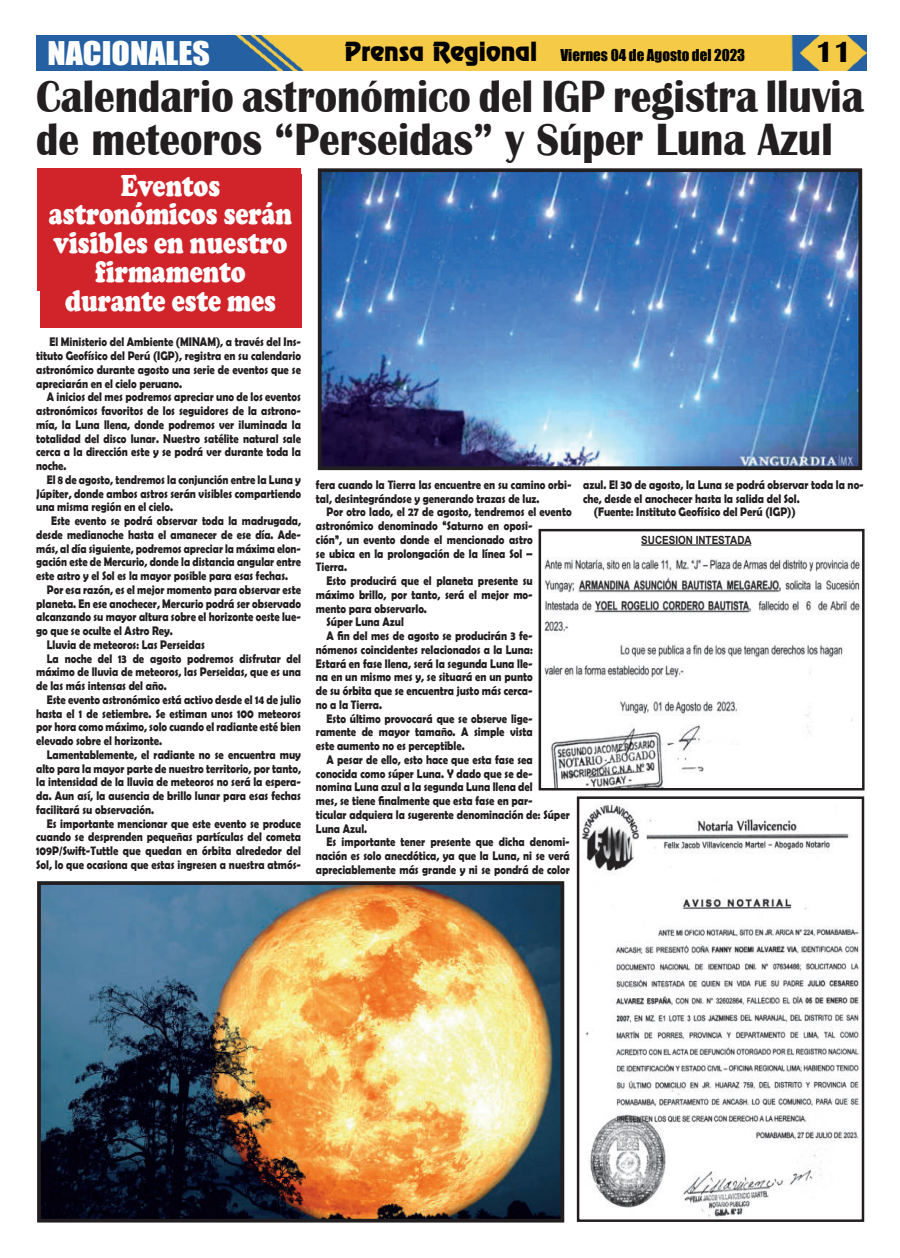
<style>
.page{position:relative;width:900px;height:1258px;background:#fff}
.page>*{position:absolute;margin:0;border:0;box-sizing:border-box;transform-origin:0 0}
.t1{font:700 46.5px/42.5px "Britannic";color:#231f20;scale:.89 1}
.t2{font:900 31.25px/28.8px "Cooper";color:#fff;text-align:center;scale:.79 1}
.t3{font:30px "Impact";color:#fff;scale:1.13 1}
.t4{font:700 30px "Britannic";color:#020000}
.t5{font:15px "Impact";color:#000}
.t6{font:700 12.5px/13.8px "Berlin Sans FB Demi";color:#231f20;text-align:justify;scale:.85 1}
.t7{font:700 12.5px/13.8px "Berlin Sans FB Demi";color:#231f20;text-align:justify;scale:.84 1}
.t8{font:700 11.25px "Arial";color:#231f20;scale:.88 1}
.s1{font-family:"Renfrew Normal";font-size:23.75px;color:#020000}
</style>
<div class="page">
<img style="left:37px;top:35px;width:830px;height:36px">
<img style="left:323px;top:173px;width:534px;height:292px">
<div style="left:318px;top:168px;width:544px;height:302px;border:4px solid #231f20"></div>
<div style="left:38px;top:169px;width:263px;height:122px;background:#d1232a"></div>
<div style="left:40px;top:175px;width:261px;height:153px;background:#d1232a"></div>
<img style="left:42px;top:886px;width:517px;height:331px">
<div style="left:37px;top:881px;width:527px;height:341px;border:4px solid #231f20"></div>
<img style="left:582px;top:804px;width:278px;height:413px">
<div style="left:577px;top:796px;width:287px;height:426px;border:3px solid #231f20"></div>
<img style="left:544px;top:544px;width:317px;height:242px">
<div style="left:539px;top:529px;width:326px;height:261px;border:3px solid #231f20"></div>
<hr style="left:641px;top:544px;width:110px;height:2px;background:#231f20">
<h3 class="t3" style="left:47px;top:39px;width:145px">NACIONALES</h3>
<p class="t5" style="left:344px;top:48px;width:402px"><span class="s1">Prensa Regional</span> Viernes 04 de Agosto del 2023</p>
<h3 class="t4" style="left:815px;top:37px;width:38px">11</h3>
<h1 class="t1" style="left:36px;top:75px;width:931px">Calendario astronómico del IGP registra lluvia de meteoros “Perseidas” y Súper Luna Azul</h1>
<h2 class="t2" style="left:49px;top:173px;width:309px">Eventos astronómicos serán visibles en nuestro firmamento durante este mes</h2>
<p class="t6" style="left:36px;top:336px;width:313px;text-indent:13px">El Ministerio del Ambiente (MINAM), a través del Ins&shy;tituto Geofísico del Perú (IGP), registra en su calendario astronómico durante agosto una serie de eventos que se apreciarán en el cielo peruano.</p>
<p class="t6" style="left:36px;top:391px;width:313px;text-indent:11px">A inicios del mes podremos apreciar uno de los eventos astronómicos favoritos de los seguidores de la astrono&shy;mía, la Luna llena, donde podremos ver iluminada la totalidad del disco lunar. Nuestro satélite natural sale cerca a la dirección este y se podrá ver durante toda la noche.</p>
<p class="t6" style="left:36px;top:473px;width:313px;text-indent:11px">El 8 de agosto, tendremos la conjunción entre la Luna y Júpiter, donde ambos astros serán visibles compartiendo una misma región en el cielo.</p>
<p class="t7" style="left:36px;top:515px;width:317px;text-indent:15px">Este evento se podrá observar toda la madrugada, desde medianoche hasta el amanecer de ese día. Ade&shy;más, al día siguiente, podremos apreciar la máxima elon&shy;gación este de Mercurio, donde la distancia angular entre este astro y el Sol es la mayor posible para esas fechas.</p>
<p class="t6" style="left:47px;top:583px;width:301px">Por esa razón, es el mejor momento para observar este</p>
<p class="t6" style="left:36px;top:597px;width:313px">planeta. En ese anochecer, Mercurio podrá ser observado</p>
<p class="t6" style="left:36px;top:611px;width:313px">alcanzando su mayor altura sobre el horizonte oeste lue-</p>
<p class="t6" style="left:36px;top:625px;width:162px">go que se oculte el Astro Rey.</p>
<p class="t6" style="left:47px;top:638px;width:187px">Lluvia de meteoros: Las Perseidas</p>
<p class="t6" style="left:47px;top:652px;width:301px">La noche del 13 de agosto podremos disfrutar del</p>
<p class="t6" style="left:36px;top:666px;width:313px">máximo de lluvia de meteoros, las Perseidas, que es una</p>
<p class="t6" style="left:36px;top:680px;width:155px">de las más intensas del año.</p>
<p class="t6" style="left:47px;top:693px;width:301px">Este evento astronómico está activo desde el 14 de julio</p>
<p class="t6" style="left:36px;top:707px;width:313px">hasta el 1 de setiembre. Se estiman unos 100 meteoros</p>
<p class="t6" style="left:36px;top:721px;width:313px">por hora como máximo, solo cuando el radiante esté bien</p>
<p class="t6" style="left:36px;top:735px;width:150px">elevado sobre el horizonte.</p>
<p class="t6" style="left:47px;top:748px;width:301px">Lamentablemente, el radiante no se encuentra muy</p>
<p class="t6" style="left:36px;top:762px;width:313px">alto para la mayor parte de nuestro territorio, por tanto,</p>
<p class="t6" style="left:36px;top:776px;width:313px">la intensidad de la lluvia de meteoros no será la espera-</p>
<p class="t6" style="left:36px;top:790px;width:313px">da. Aun así, la ausencia de brillo lunar para esas fechas</p>
<p class="t6" style="left:36px;top:803px;width:140px">facilitará su observación.</p>
<p class="t6" style="left:47px;top:817px;width:301px">Es importante mencionar que este evento se produce</p>
<p class="t6" style="left:36px;top:831px;width:313px">cuando se desprenden pequeñas partículas del cometa</p>
<p class="t6" style="left:36px;top:845px;width:313px">109P/Swift-Tuttle que quedan en órbita alrededor del</p>
<p class="t6" style="left:36px;top:858px;width:313px">Sol, lo que ocasiona que estas ingresen a nuestra atmós-</p>
<p class="t6" style="left:316px;top:478px;width:302px">fera cuando la Tierra las encuentre en su camino orbi&shy;tal, desintegrándose y generando trazas de luz.</p>
<p class="t6" style="left:327px;top:506px;width:290px">Por otro lado, el 27 de agosto, tendremos el evento</p>
<p class="t6" style="left:316px;top:519px;width:257px">astronómico denominado “Saturno en oposi-</p>
<p class="t6" style="left:316px;top:533px;width:257px">ción”, un evento donde el mencionado astro</p>
<p class="t6" style="left:316px;top:547px;width:257px">se ubica en la prolongación de la línea Sol –</p>
<p class="t6" style="left:316px;top:561px;width:38px">Tierra.</p>
<p class="t6" style="left:327px;top:574px;width:244px">Esto producirá que el planeta presente su</p>
<p class="t6" style="left:316px;top:588px;width:257px">máximo brillo, por tanto, será el mejor mo-</p>
<p class="t6" style="left:316px;top:602px;width:132px">mento para observarlo.</p>
<p class="t6" style="left:327px;top:616px;width:92px">Súper Luna Azul</p>
<p class="t6" style="left:327px;top:629px;width:244px">A fin del mes de agosto se producirán 3 fe-</p>
<p class="t6" style="left:316px;top:643px;width:257px">nómenos coincidentes relacionados a la Luna:</p>
<p class="t6" style="left:316px;top:657px;width:257px">Estará en fase llena, será la segunda Luna lle-</p>
<p class="t6" style="left:316px;top:671px;width:257px">na en un mismo mes y, se situará en un punto</p>
<p class="t6" style="left:316px;top:684px;width:257px">de su órbita que se encuentra justo más cerca-</p>
<p class="t6" style="left:316px;top:698px;width:79px">no a la Tierra.</p>
<p class="t6" style="left:327px;top:712px;width:244px">Esto último provocará que se observe lige-</p>
<p class="t6" style="left:316px;top:726px;width:257px">ramente de mayor tamaño. A simple vista</p>
<p class="t6" style="left:316px;top:739px;width:177px">este aumento no es perceptible.</p>
<p class="t6" style="left:327px;top:753px;width:244px">A pesar de ello, esto hace que esta fase sea</p>
<p class="t6" style="left:316px;top:767px;width:257px">conocida como súper Luna. Y dado que se de-</p>
<p class="t6" style="left:316px;top:781px;width:257px">nomina Luna azul a la segunda Luna llena del</p>
<p class="t6" style="left:316px;top:794px;width:257px">mes, se tiene finalmente que esta fase en par-</p>
<p class="t6" style="left:316px;top:808px;width:300px">ticular adquiera la sugerente denominación de: Súper</p>
<p class="t6" style="left:316px;top:822px;width:62px">Luna Azul.</p>
<p class="t6" style="left:327px;top:836px;width:288px">Es importante tener presente que dicha denomi-</p>
<p class="t6" style="left:316px;top:849px;width:300px">nación es solo anecdótica, ya que la Luna, ni se verá</p>
<p class="t6" style="left:316px;top:863px;width:300px">apreciablemente más grande y ni se pondrá de color</p>
<p class="t6" style="left:583px;top:478px;width:332px">azul. El 30 de agosto, la Luna se podrá observar toda la no-</p>
<p class="t6" style="left:583px;top:492px;width:256px">che, desde el anochecer hasta la salida del Sol.</p>
<p class="t6" style="left:594px;top:506px;width:239px">(Fuente: Instituto Geofísico del Perú (IGP))</p>
<p class="t8" style="left:641px;top:536px;width:127px">SUCESION INTESTADA</p>
</div>
